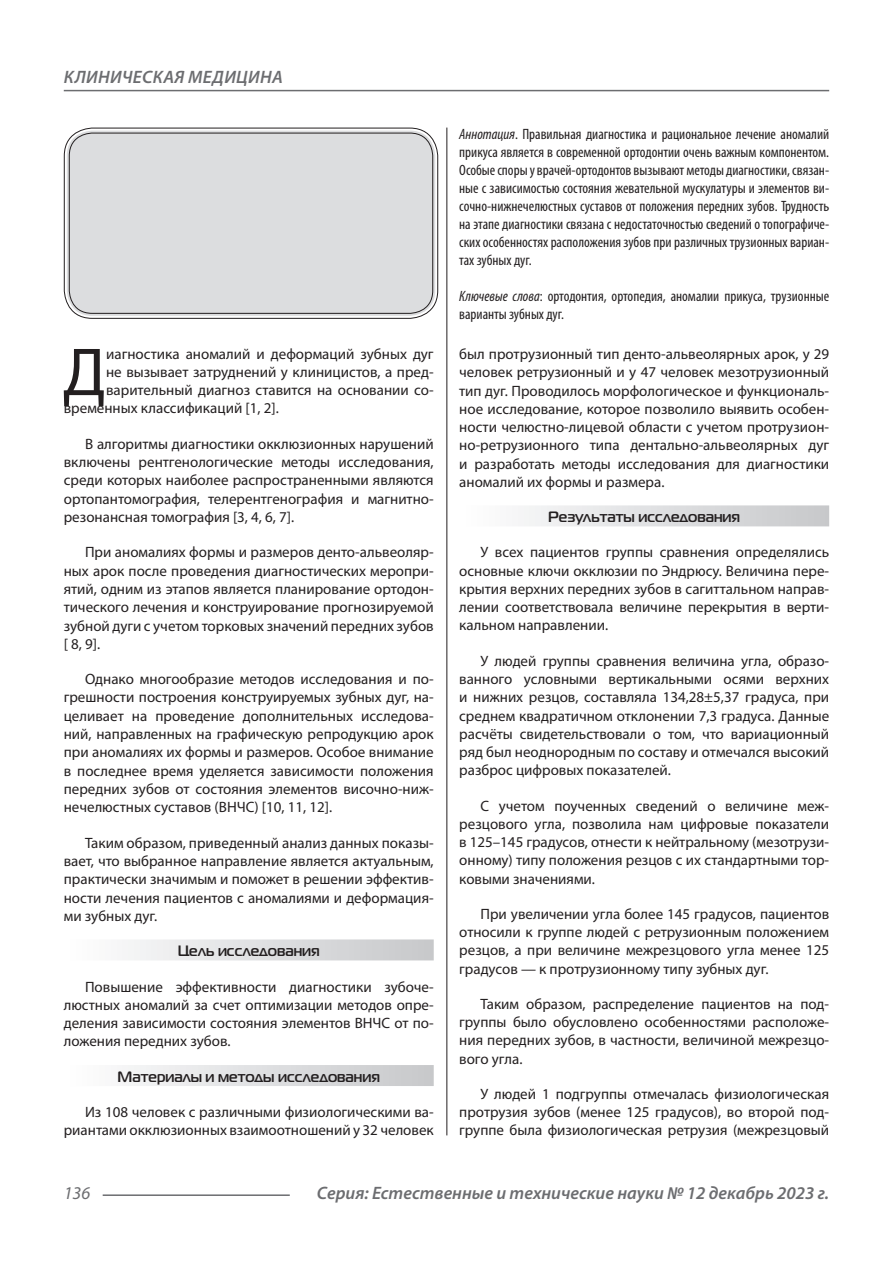
<style>
.page{position:relative;width:893px;height:1263px;background:#fff}
.page>*{position:absolute;margin:0;border:0;box-sizing:border-box;transform-origin:0 0}
.Статья_текст_первый{font:68.4px "Myriad Pro";color:#231f20}
.t1{font:italic 600 18px "Myriad Pro";color:#6c6d70}
.t2{font:italic 600 18px "Myriad Pro";letter-spacing:.02em;color:#6c6d70}
.t3{font:italic 18px "Myriad Pro";color:#6c6d70}
.Статья_текст{font:15px/18.3px "Myriad Pro";color:#231f20;text-align:justify}
.Статья_аннотация_тек{font:condensed 15px/18px "Myriad Pro";color:#231f20;text-align:justify}
.Статья_текст_первый-2{font:15px "Myriad Pro";color:#231f20}
.Статья_подзаголовок{font:700 15px "Magistral C";color:#231f20}
.s1{font-style:italic}
</style>
<div class="page">
<hr style="left:446px;top:128px;width:1px;height:1007px;background:#231f20">
<hr style="left:103px;top:1194px;width:187px;height:2px;background:#6c6d70">
<hr style="left:64px;top:90px;width:765px;height:1px;background:#6c6d70">
<div style="left:64px;top:939px;width:370px;height:21px;background:linear-gradient(to right,#fefeff,#c6c8ca)"></div>
<div style="left:64px;top:1065px;width:370px;height:21px;background:linear-gradient(to right,#fefeff,#c6c8ca)"></div>
<div style="left:459px;top:505px;width:370px;height:21px;background:linear-gradient(to right,#fefeff,#c6c8ca)"></div>
<div style="left:67px;top:131px;width:368px;height:185px;background:#dcdddf;border-radius:26px"></div>
<div style="left:64px;top:128px;width:374px;height:191px;border:1px solid #231f20;border-radius:28px"></div>
<div style="left:69px;top:133px;width:364px;height:181px;border:1px solid #231f20;border-radius:23px"></div>
<p class="t2" style="left:64px;top:66px;width:220px">КЛИНИЧЕСКАЯ МЕДИЦИНА</p>
<p class="Статья_текст_первый" style="left:63px;top:330px;width:45px">Д</p>
<p class="Статья_текст_первый-2" style="left:106px;top:345px;width:329px">иагностика аномалий и деформаций зубных дуг</p>
<p class="Статья_текст_первый-2" style="left:106px;top:363px;width:329px">не вызывает затруднений у клиницистов, а пред-</p>
<p class="Статья_текст_первый-2" style="left:106px;top:381px;width:329px">варительный диагноз ставится на основании со-</p>
<p class="Статья_текст_первый-2" style="left:64px;top:399px;width:217px">временных классификаций [1, 2].</p>
<p class="Статья_текст" style="left:64px;top:434px;width:371px;text-indent:21px">В алгоритмы диагностики окклюзионных нарушений включены рентгенологические методы исследования, среди которых наиболее распространенными являются ортопантомография, телерентгенография и магнитно&shy;резонансная томография [3, 4, 6, 7].</p>
<p class="Статья_текст" style="left:64px;top:543px;width:371px;text-indent:21px">При аномалиях формы и размеров денто-альвеоляр&shy;ных арок после проведения диагностических меропри&shy;ятий, одним из этапов является планирование ортодон&shy;тического лечения и конструирование прогнозируемой зубной дуги с учетом торковых значений передних зубов [ 8, 9].</p>
<p class="Статья_текст" style="left:64px;top:670px;width:371px;text-indent:21px">Однако многообразие методов исследования и по&shy;грешности построения конструируемых зубных дуг, на&shy;целивает на проведение дополнительных исследова&shy;ний, направленных на графическую репродукцию арок при аномалиях их формы и размеров. Особое внимание в последнее время уделяется зависимости положения передних зубов от состояния элементов височно-ниж&shy;нечелюстных суставов (ВНЧС) [10, 11, 12].</p>
<p class="Статья_текст" style="left:64px;top:833px;width:371px;text-indent:21px">Таким образом, приведенный анализ данных показы&shy;вает, что выбранное направление является актуальным, практически значимым и поможет в решении эффектив&shy;ности лечения пациентов с аномалиями и деформация&shy;ми зубных дуг.</p>
<p class="Статья_подзаголовок" style="left:178px;top:942px;width:144px">Цель исследования</p>
<p class="Статья_текст" style="left:64px;top:977px;width:371px;text-indent:21px">Повышение эффективности диагностики зубоче&shy;люстных аномалий за счет оптимизации методов опре&shy;деления зависимости состояния элементов ВНЧС от по&shy;ложения передних зубов.</p>
<p class="Статья_подзаголовок" style="left:118px;top:1067px;width:264px">Материалы и методы исследования</p>
<p class="Статья_текст" style="left:64px;top:1103px;width:371px;text-align:right">Из 108 человек с различными физиологическими ва&shy;риантами окклюзионных взаимоотношений у 32 человек</p>
<p class="Статья_аннотация_тек" style="left:459px;top:125px;width:371px"><span class="s1">Аннотация</span>. Правильная диагностика и рациональное лечение аномалий прикуса является в современной ортодонтии очень важным компонентом.<br>Особые споры у врачей-ортодонтов вызывают методы диагностики, связан&shy;ные с зависимостью состояния жевательной мускулатуры и элементов ви&shy;сочно-нижнечелюстных суставов от положения передних зубов. Трудность на этапе диагностики связана с недостаточностью сведений о топографиче&shy;ских особенностях расположения зубов при различных трузионных вариан&shy;тах зубных дуг.</p>
<p class="Статья_аннотация_тек" style="left:459px;top:287px;width:371px"><span class="s1">Ключевые слова</span>: ортодонтия, ортопедия, аномалии прикуса, трузионные варианты зубных дуг.</p>
<p class="Статья_текст" style="left:459px;top:345px;width:371px">был протрузионный тип денто-альвеолярных арок, у 29 человек ретрузионный и у 47 человек мезотрузионный тип дуг. Проводилось морфологическое и функциональ&shy;ное исследование, которое позволило выявить особен&shy;ности челюстно-лицевой области с учетом протрузион&shy;но-ретрузионного типа дентально-альвеолярных дуг и разработать методы исследования для диагностики аномалий их формы и размера.</p>
<p class="Статья_подзаголовок" style="left:548px;top:508px;width:193px">Результаты исследования</p>
<p class="Статья_текст" style="left:459px;top:543px;width:371px;text-indent:21px">У всех пациентов группы сравнения определялись основные ключи окклюзии по Эндрюсу. Величина пере&shy;крытия верхних передних зубов в сагиттальном направ&shy;лении соответствовала величине перекрытия в верти&shy;кальном направлении.</p>
<p class="Статья_текст" style="left:459px;top:651px;width:371px;text-indent:21px">У людей группы сравнения величина угла, образо&shy;ванного условными вертикальными осями верхних и нижних резцов, составляла 134,28±5,37 градуса, при среднем квадратичном отклонении 7,3 градуса. Данные расчёты свидетельствовали о том, что вариационный ряд был неоднородным по составу и отмечался высокий разброс цифровых показателей.</p>
<p class="Статья_текст" style="left:459px;top:796px;width:371px;text-indent:21px">С учетом поученных сведений о величине меж&shy;резцового угла, позволила нам цифровые показатели в 125–145 градусов, отнести к нейтральному (мезотрузи&shy;онному) типу положения резцов с их стандартными тор&shy;ковыми значениями.</p>
<p class="Статья_текст" style="left:459px;top:904px;width:371px;text-indent:21px">При увеличении угла более 145 градусов, пациентов относили к группе людей с ретрузионным положением резцов, а при величине межрезцового угла менее 125 градусов — к протрузионному типу зубных дуг.</p>
<p class="Статья_текст" style="left:459px;top:994px;width:371px;text-indent:21px">Таким образом, распределение пациентов на под&shy;группы было обусловлено особенностями расположе&shy;ния передних зубов, в частности, величиной межрезцо&shy;вого угла.</p>
<p class="Статья_текст" style="left:459px;top:1084px;width:371px;text-indent:21px">У людей 1 подгруппы отмечалась физиологическая протрузия зубов (менее 125 градусов), во второй под&shy;группе была физиологическая ретрузия (межрезцовый</p>
<p class="t3" style="left:64px;top:1182px;width:28px">136</p>
<p class="t1" style="left:317px;top:1182px;width:514px">Серия: Естественные и технические науки № 12 декабрь 2023 г.</p>
</div>
